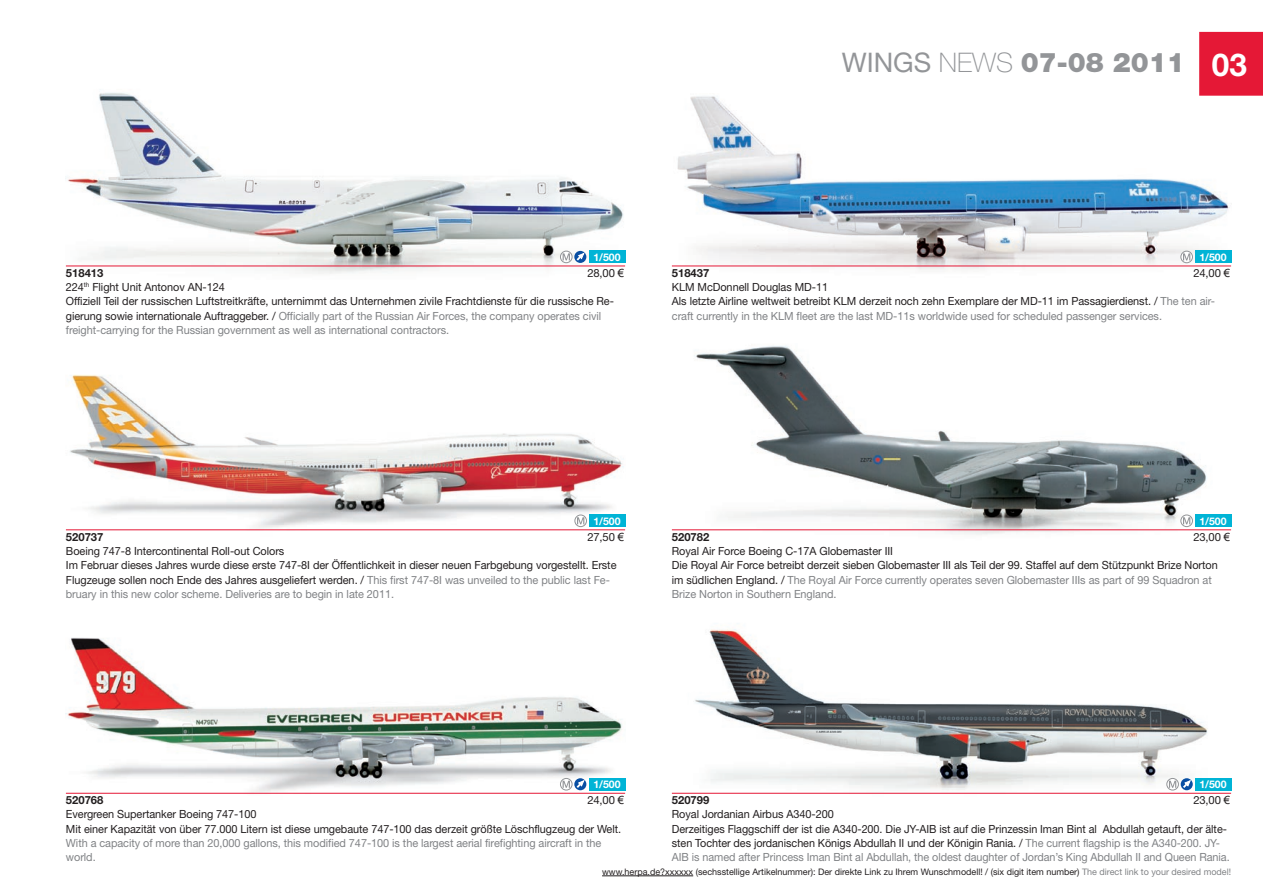
<style>
.page{position:relative;width:1263px;height:893px;background:#fff}
.page>*{position:absolute;margin:0;border:0;box-sizing:border-box;transform-origin:0 0}
.t1{font:700 31.5px "Helvetica Neue";color:#fff}
.t2{font:900 27px "Helvetica Neue";color:#939598}
.t3{font:11.25px/14.2px "Helvetica Neue";letter-spacing:-.005em;color:#231f20}
.t4{font:11.25px/14.2px "Helvetica Neue";letter-spacing:-.005em;color:#808285}
.t5{font:700 11.25px "Helvetica Neue";color:#231f20}
.t6{font:700 10.5px "Helvetica Neue";color:#fff}
.t7{font:9px "Helvetica Neue";color:#231f20}
.s1{font-weight:400}
.s2{font-weight:100}
.s3{font-family:"Arial"}
.s4{color:#808285}
</style>
<div class="page">
<img style="left:682px;top:346px;width:535px;height:189px">
<img style="left:677px;top:629px;width:549px;height:164px">
<img style="left:66px;top:637px;width:559px;height:156px">
<svg style="left:574px;top:778px;width:12px;height:12px"></svg>
<div style="left:560px;top:778px;width:12px;height:12px;border:1px solid #939598;border-radius:50%"></div>
<svg style="left:563px;top:780px;width:21px;height:10px"></svg>
<img style="left:66px;top:92px;width:559px;height:182px">
<img style="left:66px;top:375px;width:559px;height:156px">
<div style="left:574px;top:251px;width:12px;height:12px;background:#094fa3;border-radius:50%"></div>
<div style="left:560px;top:251px;width:12px;height:12px;border:1px solid #939598;border-radius:50%"></div>
<svg style="left:563px;top:253px;width:21px;height:10px"></svg>
<hr style="left:602px;top:875px;width:91px;height:1px;background:#231f20">
<img style="left:672px;top:96px;width:559px;height:174px">
<svg style="left:1181px;top:251px;width:11px;height:12px"></svg>
<div style="left:1180px;top:251px;width:13px;height:12px;border:1px solid #939598;border-radius:50%"></div>
<svg style="left:1183px;top:253px;width:7px;height:7px"></svg>
<svg style="left:575px;top:515px;width:11px;height:12px"></svg>
<div style="left:575px;top:515px;width:12px;height:12px;border:1px solid #939598;border-radius:50%"></div>
<svg style="left:577px;top:517px;width:7px;height:7px"></svg>
<div style="left:589px;top:251px;width:36px;height:12px;background:#00b4d6"></div>
<hr style="left:66px;top:266px;width:559px;height:1px;background:#e51836">
<div style="left:589px;top:515px;width:36px;height:12px;background:#00b4d6"></div>
<hr style="left:66px;top:529px;width:559px;height:1px;background:#e51836">
<div style="left:589px;top:778px;width:36px;height:12px;background:#00b4d6"></div>
<hr style="left:66px;top:793px;width:559px;height:1px;background:#e51836">
<svg style="left:1181px;top:515px;width:11px;height:12px"></svg>
<div style="left:1180px;top:515px;width:13px;height:12px;border:1px solid #939598;border-radius:50%"></div>
<svg style="left:1183px;top:517px;width:7px;height:7px"></svg>
<div style="left:1195px;top:251px;width:36px;height:12px;background:#00b4d6"></div>
<hr style="left:672px;top:266px;width:559px;height:1px;background:#e51836">
<div style="left:1195px;top:515px;width:36px;height:12px;background:#00b4d6"></div>
<hr style="left:672px;top:529px;width:559px;height:1px;background:#e51836">
<div style="left:1195px;top:778px;width:36px;height:12px;background:#00b4d6"></div>
<hr style="left:672px;top:793px;width:559px;height:1px;background:#e51836">
<svg style="left:1181px;top:778px;width:12px;height:12px"></svg>
<div style="left:1166px;top:778px;width:13px;height:12px;border:1px solid #939598;border-radius:50%"></div>
<svg style="left:1169px;top:780px;width:21px;height:10px"></svg>
<div style="left:1199px;top:32px;width:64px;height:64px;background:#e51836"></div>
<h2 class="t2" style="left:842px;top:46px;width:345px"><span class="s1">WINGS</span> <span class="s2">NEWS</span> 07-08 2011</h2>
<h1 class="t1" style="left:1212px;top:45px;width:37px">03</h1>
<p class="t6" style="left:593px;top:250px;width:29px">1/500</p>
<p class="t5" style="left:66px;top:266px;width:39px">518413</p>
<p class="t3" style="left:587px;top:266px;width:38px">28,00 <span class="s3">€</span></p>
<p class="t3" style="left:66px;top:280px;width:550px">224<sup>th</sup> Flight Unit Antonov AN-124<br>Offiziell Teil der russischen Luftstreitkräfte, unternimmt das Unternehmen zivile Frachtdienste für die russische Re&shy;gierung sowie internationale Auftraggeber. / <span class="s4">Officially part of the Russian Air Forces, the company operates civil freight-carrying for the Russian government as well as international contractors.</span></p>
<p class="t6" style="left:1199px;top:250px;width:29px">1/500</p>
<p class="t5" style="left:672px;top:266px;width:39px">518437</p>
<p class="t3" style="left:1193px;top:266px;width:38px">24,00 <span class="s3">€</span></p>
<p class="t3" style="left:672px;top:280px;width:545px">KLM McDonnell Douglas MD-11<br>Als letzte Airline weltweit betreibt KLM derzeit noch zehn Exemplare der MD-11 im Passagierdienst. / <span class="s4">The ten air&shy;craft currently in the KLM fleet are the last MD-11s worldwide used for scheduled passenger services.</span></p>
<p class="t6" style="left:593px;top:514px;width:29px">1/500</p>
<p class="t5" style="left:66px;top:530px;width:39px">520737</p>
<p class="t3" style="left:587px;top:529px;width:38px">27,50 <span class="s3">€</span></p>
<p class="t3" style="left:66px;top:544px;width:552px">Boeing 747-8 Intercontinental Roll-out Colors<br>Im Februar dieses Jahres wurde diese erste 747-8I der Öffentlichkeit in dieser neuen Farbgebung vorgestellt. Erste Flugzeuge sollen noch Ende des Jahres ausgeliefert werden. / <span class="s4">This first 747-8I was unveiled to the public last Fe&shy;bruary in this new color scheme. Deliveries are to begin in late 2011.</span></p>
<p class="t6" style="left:1199px;top:514px;width:29px">1/500</p>
<p class="t5" style="left:672px;top:530px;width:39px">520782</p>
<p class="t3" style="left:1193px;top:529px;width:38px">23,00 <span class="s3">€</span></p>
<p class="t3" style="left:672px;top:544px;width:547px">Royal Air Force Boeing C-17A Globemaster III<br>Die Royal Air Force betreibt derzeit sieben Globemaster III als Teil der 99. Staffel auf dem Stützpunkt Brize Norton im südlichen England. / <span class="s4">The Royal Air Force currently operates seven Globemaster IIIs as part of 99 Squadron at Brize Norton in Southern England.</span></p>
<p class="t6" style="left:593px;top:778px;width:29px">1/500</p>
<p class="t5" style="left:66px;top:793px;width:39px">520768</p>
<p class="t3" style="left:587px;top:793px;width:38px">24,00 <span class="s3">€</span></p>
<p class="t3" style="left:66px;top:807px;width:557px">Evergreen Supertanker Boeing 747-100<br>Mit einer Kapazität von über 77.000 Litern ist diese umgebaute 747-100 das derzeit größte Löschflugzeug der Welt.</p>
<p class="t4" style="left:66px;top:836px;width:537px">With a capacity of more than 20,000 gallons, this modified 747-100 is the largest aerial firefighting aircraft in the world.</p>
<p class="t6" style="left:1199px;top:778px;width:29px">1/500</p>
<p class="t5" style="left:672px;top:793px;width:39px">520799</p>
<p class="t3" style="left:1193px;top:793px;width:38px">23,00 <span class="s3">€</span></p>
<p class="t3" style="left:672px;top:807px;width:559px">Royal Jordanian Airbus A340-200<br>Derzeitiges Flaggschiff der ist die A340-200. Die JY-AIB ist auf die Prinzessin Iman Bint al Abdullah getauft, der älte&shy;sten Tochter des jordanischen Königs Abdullah II und der Königin Rania. / <span class="s4">The current flagship is the A340-200. JY-AIB is named after Princess Iman Bint al Abdullah, the oldest daughter of Jordan’s King Abdullah II and Queen Rania.</span></p>
<p class="t7" style="left:602px;top:866px;width:630px">www.herpa.de?xxxxxx (sechsstellige Artikelnummer): Der direkte Link zu Ihrem Wunschmodell! / (six digit item number) <span class="s4">The direct link to your desired model!</span></p>
</div>
